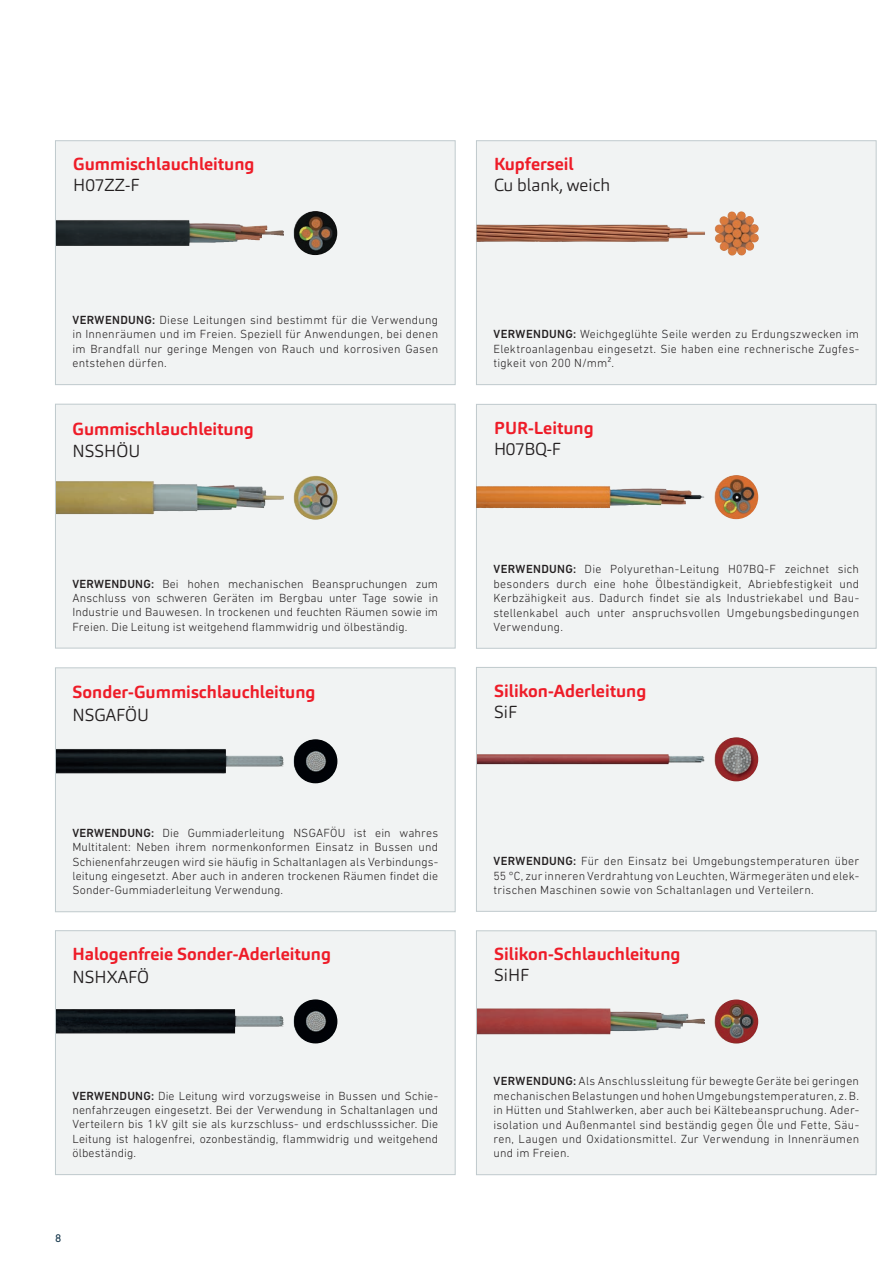
<style>
.page{position:relative;width:893px;height:1263px;background:#fff}
.page>*{position:absolute;margin:0;border:0;box-sizing:border-box;transform-origin:0 0}
.t1{font:700 17.25px "Carnas";color:#ee1c28}
.t2{font:300 17.25px "Carnas";color:#231f20}
.t3{font:300 12px/14.4px "DIN Next W1 G";letter-spacing:.015em;color:#231f20;text-align:justify}
.t4{font:11.25px "DIN Next W1 G";color:#0f3146}
.s1{font-weight:500}
</style>
<div class="page">
<div style="left:476px;top:931px;width:400px;height:244px;background:#eef1f1"></div>
<div style="left:55px;top:931px;width:400px;height:243px;background:#eef1f1"></div>
<img style="left:57px;top:999px;width:280px;height:44px">
<div style="left:55px;top:930px;width:400px;height:245px;border:1px solid #c0cacd"></div>
<div style="left:476px;top:667px;width:400px;height:244px;background:#eef1f1"></div>
<img style="left:478px;top:737px;width:280px;height:44px">
<div style="left:55px;top:141px;width:400px;height:244px;background:#eef1f1"></div>
<img style="left:57px;top:211px;width:280px;height:44px">
<div style="left:55px;top:141px;width:400px;height:244px;border:1px solid #c0cacd"></div>
<img style="left:478px;top:999px;width:280px;height:44px">
<div style="left:476px;top:667px;width:400px;height:244px;border:1px solid #c0cacd"></div>
<div style="left:476px;top:930px;width:400px;height:245px;border:1px solid #c0cacd"></div>
<div style="left:55px;top:404px;width:400px;height:244px;background:#eef1f1"></div>
<img style="left:57px;top:476px;width:280px;height:44px">
<div style="left:55px;top:404px;width:400px;height:244px;border:1px solid #c0cacd"></div>
<div style="left:476px;top:404px;width:400px;height:244px;background:#eef1f1"></div>
<div style="left:476px;top:404px;width:400px;height:244px;border:1px solid #c0cacd"></div>
<img style="left:476px;top:475px;width:282px;height:44px">
<div style="left:476px;top:141px;width:400px;height:244px;background:#eef1f1"></div>
<div style="left:476px;top:141px;width:400px;height:244px;border:1px solid #c0cacd"></div>
<img style="left:477px;top:211px;width:282px;height:45px">
<div style="left:55px;top:668px;width:400px;height:244px;background:#eef1f1"></div>
<img style="left:57px;top:739px;width:280px;height:44px">
<div style="left:55px;top:668px;width:400px;height:244px;border:1px solid #c0cacd"></div>
<h1 class="t1" style="left:73px;top:153px;width:183px">Gummischlauchleitung</h1>
<h1 class="t2" style="left:73px;top:174px;width:68px">H07ZZ-F</h1>
<p class="t3" style="left:72px;top:313px;width:367px"><span class="s1">VERWENDUNG:</span> Diese Leitungen sind bestimmt für die Verwendung in Innenräumen und im Freien. Speziell für Anwendungen, bei denen im Brandfall nur geringe Mengen von Rauch und korrosiven Gasen entstehen dürfen.</p>
<h1 class="t1" style="left:72px;top:418px;width:183px">Gummischlauchleitung</h1>
<h1 class="t2" style="left:72px;top:440px;width:69px">NSSHÖU</h1>
<p class="t3" style="left:72px;top:576px;width:367px"><span class="s1">VERWENDUNG:</span> Bei hohen mechanischen Beanspruchungen zum Anschluss von schweren Geräten im Bergbau unter Tage sowie in Industrie und Bauwesen. In trockenen und feuchten Räumen sowie im Freien. Die Leitung ist weitgehend flammwidrig und ölbeständig.</p>
<h1 class="t1" style="left:72px;top:681px;width:244px">Sonder-Gummischlauchleitung</h1>
<h1 class="t2" style="left:72px;top:704px;width:78px">NSGAFÖU</h1>
<p class="t3" style="left:72px;top:825px;width:367px"><span class="s1">VERWENDUNG:</span> Die Gummiaderleitung NSGAFÖU ist ein wahres Multitalent: Neben ihrem normenkonformen Einsatz in Bussen und Schienenfahrzeugen wird sie häufig in Schaltanlagen als Verbindungs&shy;leitung eingesetzt. Aber auch in anderen trockenen Räumen findet die Sonder-Gummiaderleitung Verwendung.</p>
<h1 class="t1" style="left:72px;top:943px;width:260px">Halogenfreie Sonder-Aderleitung</h1>
<h1 class="t2" style="left:72px;top:966px;width:78px">NSHXAFÖ</h1>
<p class="t3" style="left:72px;top:1088px;width:367px"><span class="s1">VERWENDUNG:</span> Die Leitung wird vorzugsweise in Bussen und Schie&shy;nenfahrzeugen eingesetzt. Bei der Verwendung in Schaltanlagen und Verteilern bis 1kV gilt sie als kurzschluss- und erdschlusssicher. Die Leitung ist halogenfrei, ozonbeständig, flammwidrig und weitgehend ölbeständig.</p>
<p class="t4" style="left:55px;top:1231px;width:8px">8</p>
<h1 class="t1" style="left:494px;top:153px;width:81px">Kupferseil</h1>
<h1 class="t2" style="left:494px;top:174px;width:118px">Cu blank, weich</h1>
<p class="t3" style="left:493px;top:327px;width:367px"><span class="s1">VERWENDUNG:</span> Weichgeglühte Seile werden zu Erdungszwecken im Elektroanlagenbau eingesetzt. Sie haben eine rechnerische Zugfes&shy;tigkeit von 200 N/mm².</p>
<h1 class="t1" style="left:494px;top:417px;width:101px">PUR-Leitung</h1>
<h1 class="t2" style="left:494px;top:438px;width:68px">H07BQ-F</h1>
<p class="t3" style="left:493px;top:562px;width:367px"><span class="s1">VERWENDUNG:</span> Die Polyurethan-Leitung H07BQ-F zeichnet sich besonders durch eine hohe Ölbeständigkeit, Abriebfestigkeit und Kerbzähigkeit aus. Dadurch findet sie als Industriekabel und Bau&shy;stellenkabel auch unter anspruchsvollen Umgebungsbedingungen Verwendung.</p>
<h1 class="t1" style="left:494px;top:680px;width:154px">Silikon-Aderleitung</h1>
<h1 class="t2" style="left:494px;top:701px;width:25px">SiF</h1>
<p class="t3" style="left:493px;top:854px;width:367px"><span class="s1">VERWENDUNG:</span> Für den Einsatz bei Umgebungstemperaturen über 55 °C, zur inneren Verdrahtung von Leuchten, Wärmegeräten und elek&shy;trischen Maschinen sowie von Schaltanlagen und Verteilern.</p>
<h1 class="t1" style="left:494px;top:943px;width:188px">Silikon-Schlauchleitung</h1>
<h1 class="t2" style="left:494px;top:964px;width:37px">SiHF</h1>
<p class="t3" style="left:493px;top:1074px;width:367px"><span class="s1">VERWENDUNG:</span> Als Anschlussleitung für bewegte Geräte bei geringen mechanischen Belastungen und hohen Umgebungstemperaturen, z. B. in Hütten und Stahlwerken, aber auch bei Kältebeanspruchung. Ader&shy;isolation und Außenmantel sind beständig gegen Öle und Fette, Säu&shy;ren, Laugen und Oxidationsmittel. Zur Verwendung in Innenräumen und im Freien.</p>
</div>
